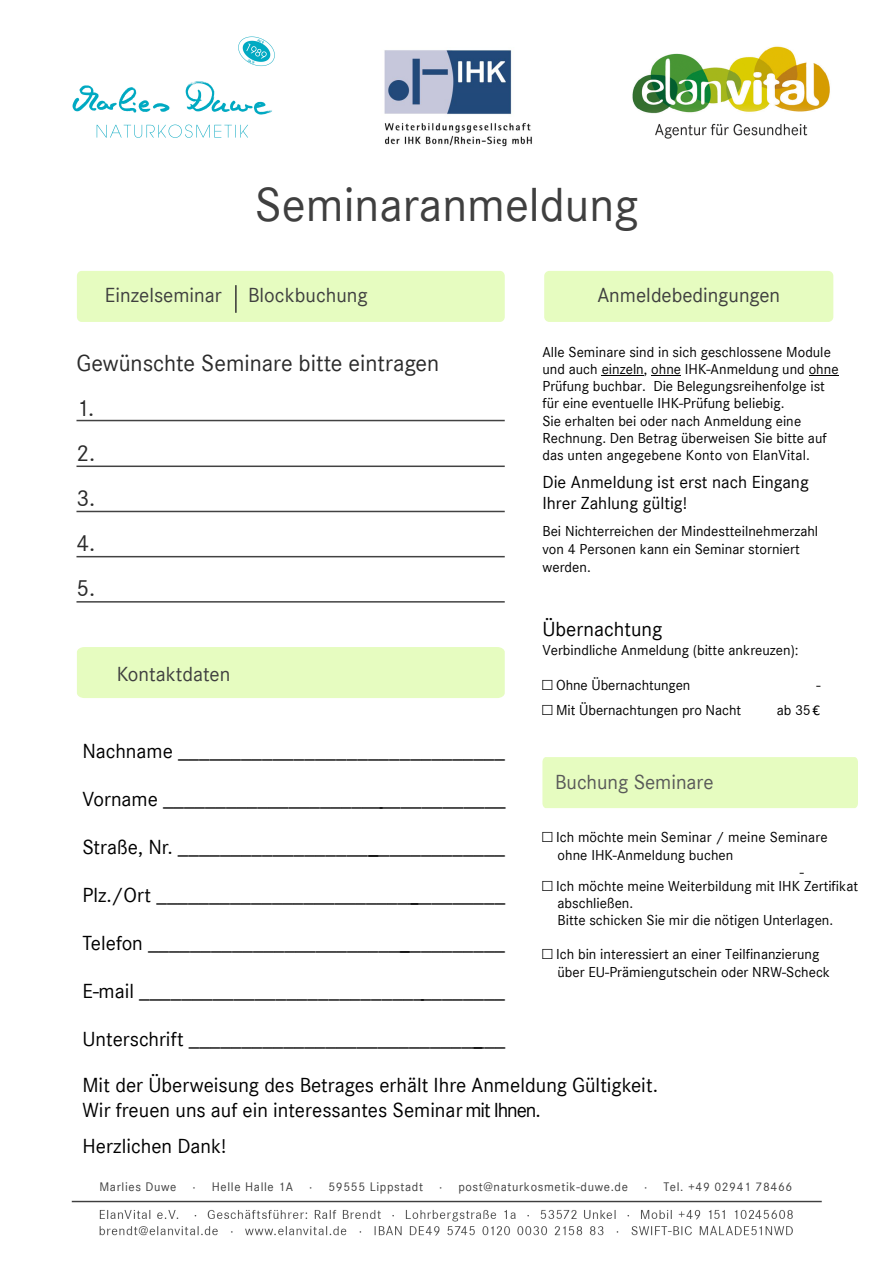
<style>
.page{position:relative;width:893px;height:1263px;background:#fff}
.page>*{position:absolute;margin:0;border:0;box-sizing:border-box;transform-origin:0 0}
.t1{font:49.35px "Corporate S";color:#3f3f3f}
.t2{font:24px/45px "Corporate S";color:#2b2b2b}
.t3{font:21px/25.2px "Corporate S";color:#000}
.t4{font:21px "Corporate S";color:#3f3f3f}
.t5{font:21px "Corporate S";color:#595959}
.t6{font:18px/21.6px "Corporate S";color:#000}
.t7{font:15px/17.2px "Corporate S";color:#000}
.t8{font:12.9px "Corporate S";letter-spacing:.05em;color:#3f3f3f}
.s1{font-family:"Calibri"}
</style>
<div class="page">
<img style="left:71px;top:46px;width:768px;height:1190px">
<div style="left:77px;top:271px;width:428px;height:51px;background:#e6fcc0;border-radius:5px"></div>
<hr style="left:235px;top:285px;width:2px;height:28px;background:#353535">
<hr style="left:602px;top:375px;width:42px;height:1px;background:#000">
<hr style="left:651px;top:375px;width:30px;height:1px;background:#000">
<svg style="left:809px;top:375px;width:29px;height:1px"></svg>
<div style="left:544px;top:271px;width:289px;height:51px;background:#e6fcc0;border-radius:5px"></div>
<div style="left:77px;top:647px;width:428px;height:51px;background:#e6fcc0"></div>
<div style="left:89px;top:658px;width:270px;height:29px;background:#e6fcc0"></div>
<div style="left:542px;top:757px;width:316px;height:51px;background:#e6fcc0"></div>
<div style="left:551px;top:766px;width:303px;height:34px;background:#e6fcc0"></div>
<img style="left:381px;top:47px;width:153px;height:103px">
<img style="left:71px;top:36px;width:217px;height:111px">
<hr style="left:76px;top:420px;width:429px;height:1px;background:#424242">
<hr style="left:76px;top:466px;width:429px;height:1px;background:#424242">
<hr style="left:76px;top:511px;width:429px;height:1px;background:#424242">
<hr style="left:76px;top:556px;width:429px;height:1px;background:#424242">
<hr style="left:76px;top:601px;width:429px;height:2px;background:#424242">
<h1 class="t1" style="left:255px;top:177px;width:385px">Seminaranmeldung</h1>
<h3 class="t4" style="left:105px;top:283px;width:118px">Einzelseminar</h3>
<h3 class="t4" style="left:248px;top:283px;width:121px">Blockbuchung</h3>
<h3 class="t4" style="left:597px;top:283px;width:184px">Anmeldebedingungen</h3>
<h2 class="t2" style="left:76px;top:341px;width:364px">Gewünschte Seminare bitte eintragen<br>1.<br>2.<br>3.<br>4.<br>5.</h2>
<h3 class="t4" style="left:117px;top:662px;width:115px">Kontaktdaten</h3>
<h3 class="t3" style="left:82px;top:739px;width:424px">Nachname _______________________________</h3>
<h3 class="t3" style="left:82px;top:787px;width:425px">Vorname _________________________________</h3>
<h3 class="t3" style="left:82px;top:835px;width:424px">Straße, Nr. _______________________________</h3>
<h3 class="t3" style="left:82px;top:883px;width:424px">Plz./Ort __________________________________</h3>
<h3 class="t3" style="left:82px;top:931px;width:424px">Telefon __________________________________</h3>
<h3 class="t3" style="left:82px;top:979px;width:424px">E-mail ___________________________________</h3>
<h3 class="t3" style="left:82px;top:1027px;width:425px">Unterschrift ______________________________</h3>
<p class="t7" style="left:542px;top:343px;width:298px">Alle Seminare sind in sich geschlossene Module und auch einzeln, ohne IHK-Anmeldung und ohne Prüfung buchbar. Die Belegungsreihenfolge ist für eine eventuelle IHK-Prüfung beliebig.<br>Sie erhalten bei oder nach Anmeldung eine Rechnung. Den Betrag überweisen Sie bitte auf das unten angegebene Konto von ElanVital.</p>
<p class="t6" style="left:542px;top:471px;width:268px">Die Anmeldung ist erst nach Eingang<br>Ihrer Zahlung gültig!</p>
<p class="t7" style="left:542px;top:522px;width:277px;line-height:18px">Bei Nichterreichen der Mindestteilnehmerzahl von 4 Personen kann ein Seminar storniert werden.</p>
<h3 class="t3" style="left:542px;top:617px;width:121px">Übernachtung</h3>
<p class="t7" style="left:542px;top:641px;width:258px">Verbindliche Anmeldung (bitte ankreuzen):</p>
<p class="t7" style="left:542px;top:677px;width:150px">□ Ohne Übernachtungen</p>
<p class="t7" style="left:816px;top:677px;width:6px">-</p>
<p class="t7" style="left:542px;top:702px;width:200px">□ Mit Übernachtungen pro Nacht</p>
<p class="t7" style="left:777px;top:702px;width:45px">ab 35<span class="s1">€</span></p>
<h3 class="t5" style="left:555px;top:770px;width:160px">Buchung Seminare</h3>
<p class="t7" style="left:558px;top:828px;width:272px;line-height:18px;text-indent:-15px">□ Ich möchte mein Seminar / meine Seminare ohne IHK-Anmeldung buchen</p>
<p class="t7" style="left:800px;top:864px;width:6px">-</p>
<p class="t7" style="left:558px;top:894px;width:277px">abschließen.<br>Bitte schicken Sie mir die nötigen Unterlagen.</p>
<p class="t7" style="left:557px;top:945px;width:274px;line-height:18px;text-indent:-15px">□ Ich bin interessiert an einer Teilfinanzierung über EU-Prämiengutschein oder NRW-Scheck</p>
<p class="t7" style="left:542px;top:877px;width:317px">□ Ich möchte meine Weiterbildung mit IHK Zertifikat</p>
<h3 class="t3" style="left:82px;top:1072px;width:577px">Mit der Überweisung des Betrages erhält Ihre Anmeldung Gültigkeit.<br>Wir freuen uns auf ein interessantes Seminar mit Ihnen.</h3>
<h3 class="t3" style="left:82px;top:1134px;width:146px">Herzlichen Dank!</h3>
<p class="t8" style="left:99px;top:1179px;width:79px">Marlies Duwe</p>
<p class="t8" style="left:193px;top:1179px;width:601px">· Helle Halle 1A · 59555 Lippstadt · post@naturkosmetik-duwe.de · Tel. +49 02941 78466</p>
</div>
